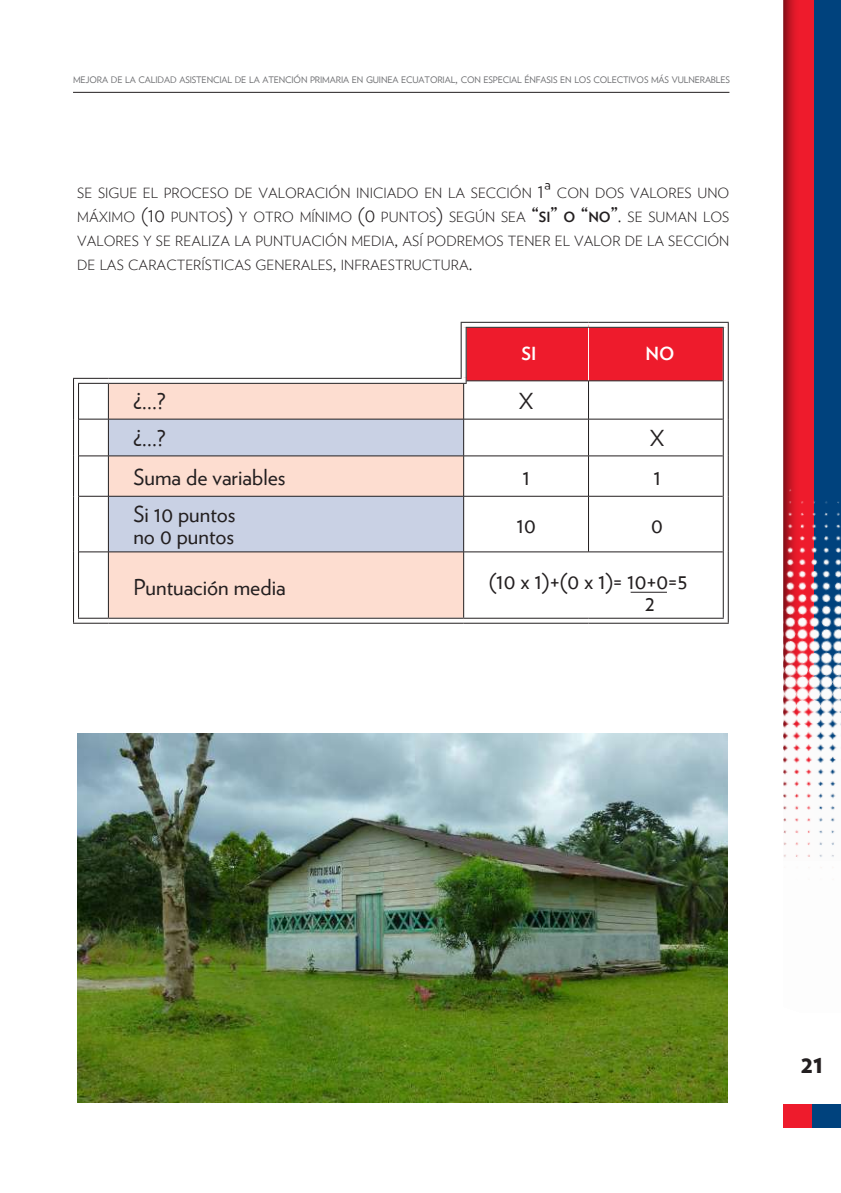
<style>
.page{position:relative;width:841px;height:1193px;background:#fff}
.page>*{position:absolute;margin:0;border:0;box-sizing:border-box;transform-origin:0 0}
.t1{font:900 24.8px "Verlag";color:#231f20}
.t2{font:22px/22px "Verlag";color:#231f20}
.t3{font:700 18px "Verlag";color:#fff}
.t4{font:300 14px/24px "Verlag";color:#231f20;text-align:justify}
.t5{font:9px "Verlag";letter-spacing:-.015em;color:#6c6d70}
.s1{font-size:12.8px}
.s2{font-size:20px}
.s3{font-weight:700;font-size:20px}
.s4{font-weight:700}
</style>
<div class="page">
<svg style="left:783px;top:0;width:57px;height:868px"></svg>
<div style="left:810px;top:1104px;width:30px;height:23px;background:#00427d"></div>
<div style="left:783px;top:1104px;width:28px;height:23px;background:#ee1b2c"></div>
<hr style="left:73px;top:92px;width:656px;height:1px;background:#231f20">
<div style="left:466px;top:328px;width:256px;height:52px;background:#ee1b2c"></div>
<svg style="left:79px;top:381px;width:643px;height:236px"></svg>
<div style="left:109px;top:384px;width:354px;height:233px;background:#fdddd0"></div>
<svg style="left:79px;top:420px;width:643px;height:131px"></svg>
<div style="left:108px;top:419px;width:355px;height:37px;background:#c9d1e4"></div>
<div style="left:108px;top:496px;width:355px;height:56px;background:#c9d1e4"></div>
<svg style="left:723px;top:381px;width:1px;height:38px"></svg>
<svg style="left:723px;top:419px;width:1px;height:37px"></svg>
<svg style="left:723px;top:456px;width:1px;height:40px"></svg>
<svg style="left:723px;top:496px;width:1px;height:56px"></svg>
<svg style="left:723px;top:552px;width:1px;height:65px"></svg>
<svg style="left:78px;top:618px;width:30px;height:1px"></svg>
<svg style="left:108px;top:618px;width:355px;height:1px"></svg>
<svg style="left:463px;top:618px;width:125px;height:1px"></svg>
<svg style="left:588px;top:617px;width:136px;height:2px"></svg>
<svg style="left:461px;top:323px;width:127px;height:5px"></svg>
<svg style="left:461px;top:328px;width:4px;height:50px"></svg>
<svg style="left:588px;top:324px;width:138px;height:4px"></svg>
<svg style="left:723px;top:328px;width:3px;height:53px"></svg>
<svg style="left:78px;top:381px;width:30px;height:2px"></svg>
<svg style="left:108px;top:378px;width:357px;height:5px"></svg>
<hr style="left:588px;top:328px;width:1px;height:52px;background:#fff">
<hr style="left:108px;top:384px;width:1px;height:35px;background:#231f20">
<hr style="left:466px;top:380px;width:122px;height:1px;background:#231f20">
<hr style="left:463px;top:384px;width:1px;height:35px;background:#231f20">
<hr style="left:588px;top:380px;width:134px;height:1px;background:#231f20">
<hr style="left:588px;top:381px;width:1px;height:38px;background:#231f20">
<svg style="left:79px;top:419px;width:29px;height:1px"></svg>
<hr style="left:108px;top:419px;width:355px;height:1px;background:#231f20">
<hr style="left:108px;top:419px;width:1px;height:36px;background:#231f20">
<hr style="left:463px;top:419px;width:125px;height:1px;background:#231f20">
<hr style="left:463px;top:419px;width:1px;height:36px;background:#231f20">
<hr style="left:588px;top:419px;width:134px;height:1px;background:#231f20">
<hr style="left:588px;top:419px;width:1px;height:36px;background:#231f20">
<svg style="left:79px;top:455px;width:29px;height:1px"></svg>
<hr style="left:108px;top:455px;width:355px;height:1px;background:#231f20">
<hr style="left:108px;top:456px;width:1px;height:40px;background:#231f20">
<hr style="left:463px;top:455px;width:125px;height:1px;background:#231f20">
<hr style="left:463px;top:456px;width:1px;height:40px;background:#231f20">
<hr style="left:588px;top:455px;width:134px;height:1px;background:#231f20">
<hr style="left:588px;top:456px;width:1px;height:40px;background:#231f20">
<svg style="left:79px;top:496px;width:29px;height:1px"></svg>
<hr style="left:108px;top:496px;width:355px;height:1px;background:#231f20">
<hr style="left:108px;top:496px;width:1px;height:55px;background:#231f20">
<hr style="left:463px;top:496px;width:125px;height:1px;background:#231f20">
<hr style="left:463px;top:496px;width:1px;height:55px;background:#231f20">
<hr style="left:588px;top:496px;width:134px;height:1px;background:#231f20">
<hr style="left:588px;top:496px;width:1px;height:55px;background:#231f20">
<svg style="left:79px;top:551px;width:29px;height:1px"></svg>
<hr style="left:108px;top:551px;width:355px;height:1px;background:#231f20">
<hr style="left:108px;top:552px;width:1px;height:65px;background:#231f20">
<hr style="left:463px;top:551px;width:125px;height:1px;background:#231f20">
<hr style="left:463px;top:552px;width:1px;height:65px;background:#231f20">
<hr style="left:588px;top:551px;width:134px;height:1px;background:#231f20">
<hr style="left:73px;top:379px;width:1px;height:40px;background:#231f20">
<hr style="left:78px;top:384px;width:1px;height:35px;background:#231f20">
<hr style="left:722px;top:381px;width:1px;height:38px;background:#231f20">
<hr style="left:727px;top:381px;width:1px;height:38px;background:#231f20">
<hr style="left:73px;top:419px;width:1px;height:37px;background:#231f20">
<hr style="left:78px;top:419px;width:1px;height:37px;background:#231f20">
<hr style="left:722px;top:419px;width:1px;height:37px;background:#231f20">
<hr style="left:727px;top:419px;width:1px;height:37px;background:#231f20">
<hr style="left:73px;top:456px;width:1px;height:40px;background:#231f20">
<hr style="left:78px;top:456px;width:1px;height:40px;background:#231f20">
<hr style="left:722px;top:456px;width:1px;height:40px;background:#231f20">
<hr style="left:727px;top:456px;width:1px;height:40px;background:#231f20">
<hr style="left:73px;top:496px;width:1px;height:56px;background:#231f20">
<hr style="left:78px;top:496px;width:1px;height:56px;background:#231f20">
<hr style="left:722px;top:496px;width:1px;height:56px;background:#231f20">
<hr style="left:727px;top:496px;width:1px;height:56px;background:#231f20">
<hr style="left:73px;top:552px;width:1px;height:70px;background:#231f20">
<hr style="left:78px;top:552px;width:1px;height:65px;background:#231f20">
<hr style="left:722px;top:552px;width:1px;height:65px;background:#231f20">
<hr style="left:727px;top:552px;width:1px;height:70px;background:#231f20">
<hr style="left:78px;top:617px;width:30px;height:1px;background:#231f20">
<hr style="left:73px;top:622px;width:35px;height:1px;background:#231f20">
<hr style="left:108px;top:617px;width:355px;height:1px;background:#231f20">
<hr style="left:108px;top:622px;width:355px;height:1px;background:#231f20">
<hr style="left:463px;top:617px;width:125px;height:1px;background:#231f20">
<hr style="left:463px;top:622px;width:125px;height:1px;background:#231f20">
<hr style="left:588px;top:617px;width:135px;height:1px;background:#231f20">
<hr style="left:588px;top:622px;width:140px;height:1px;background:#231f20">
<hr style="left:460px;top:322px;width:128px;height:1px;background:#231f20">
<hr style="left:465px;top:327px;width:123px;height:1px;background:#231f20">
<hr style="left:460px;top:323px;width:1px;height:55px;background:#231f20">
<hr style="left:465px;top:328px;width:1px;height:55px;background:#231f20">
<hr style="left:588px;top:322px;width:140px;height:1px;background:#231f20">
<hr style="left:588px;top:327px;width:135px;height:1px;background:#231f20">
<hr style="left:722px;top:328px;width:1px;height:53px;background:#231f20">
<hr style="left:727px;top:323px;width:1px;height:58px;background:#231f20">
<hr style="left:73px;top:378px;width:35px;height:1px;background:#231f20">
<hr style="left:78px;top:383px;width:30px;height:1px;background:#231f20">
<hr style="left:108px;top:378px;width:353px;height:1px;background:#231f20">
<hr style="left:108px;top:383px;width:358px;height:1px;background:#231f20">
<img style="left:77px;top:734px;width:650px;height:368px">
<hr style="left:630px;top:592px;width:36px;height:1px;background:#231f20">
<p class="t5" style="left:73px;top:73px;width:658px">MEJORA DE LA CALIDAD ASISTENCIAL DE LA ATENCIÓN PRIMARIA EN GUINEA ECUATORIAL<span class="s1">,</span> CON ESPECIAL ÉNFASIS EN LOS COLECTIVOS MÁS VULNERABLES</p>
<p class="t4" style="left:77px;top:180px;width:653px">SE SIGUE EL PROCESO DE VALORACIÓN INICIADO EN LA SECCIÓN <span class="s2">1ª</span> CON DOS VALORES UNO MÁXIMO <span class="s2">(10</span> PUNTOS<span class="s2">)</span> Y OTRO MÍNIMO <span class="s2">(0</span> PUNTOS<span class="s2">)</span> SEGÚN SEA <span class="s3">“</span><span class="s4">SI</span><span class="s3">”</span> <span class="s4">O</span> <span class="s3">“</span><span class="s4">NO</span><span class="s3">”</span><span class="s2">.</span> SE SUMAN LOS VALORES Y SE REALIZA LA PUNTUACIÓN MEDIA<span class="s2">,</span> ASÍ PODREMOS TENER EL VALOR DE LA SECCIÓN DE LAS CARACTERÍSTICAS GENERALES<span class="s2">,</span> INFRAESTRUCTURA<span class="s2">.</span></p>
<p class="t3" style="left:521px;top:339px;width:16px">SI</p>
<p class="t3" style="left:645px;top:339px;width:30px">NO</p>
<h2 class="t2" style="left:133px;top:389px;width:34px">¿…?</h2>
<h2 class="t2" style="left:518px;top:389px;width:16px">X</h2>
<h2 class="t2" style="left:133px;top:426px;width:34px">¿…?</h2>
<h2 class="t2" style="left:649px;top:426px;width:16px">X</h2>
<h2 class="t2" style="left:133px;top:465px;width:154px">Suma de variables</h2>
<h2 class="t2" style="left:522px;top:465px;width:9px">1</h2>
<h2 class="t2" style="left:653px;top:465px;width:9px">1</h2>
<h2 class="t2" style="left:133px;top:502px;width:104px">Si 10 puntos no 0 puntos</h2>
<h2 class="t2" style="left:516px;top:513px;width:21px">10</h2>
<h2 class="t2" style="left:651px;top:513px;width:13px">0</h2>
<h2 class="t2" style="left:133px;top:575px;width:154px">Puntuación media</h2>
<h2 class="t2" style="left:645px;top:569px;width:44px;text-indent:-156px">(10 x 1)+(0 x 1)= 10+0=5<br>2</h2>
<h1 class="t1" style="left:800px;top:1043px;width:24px">21</h1>
</div>
